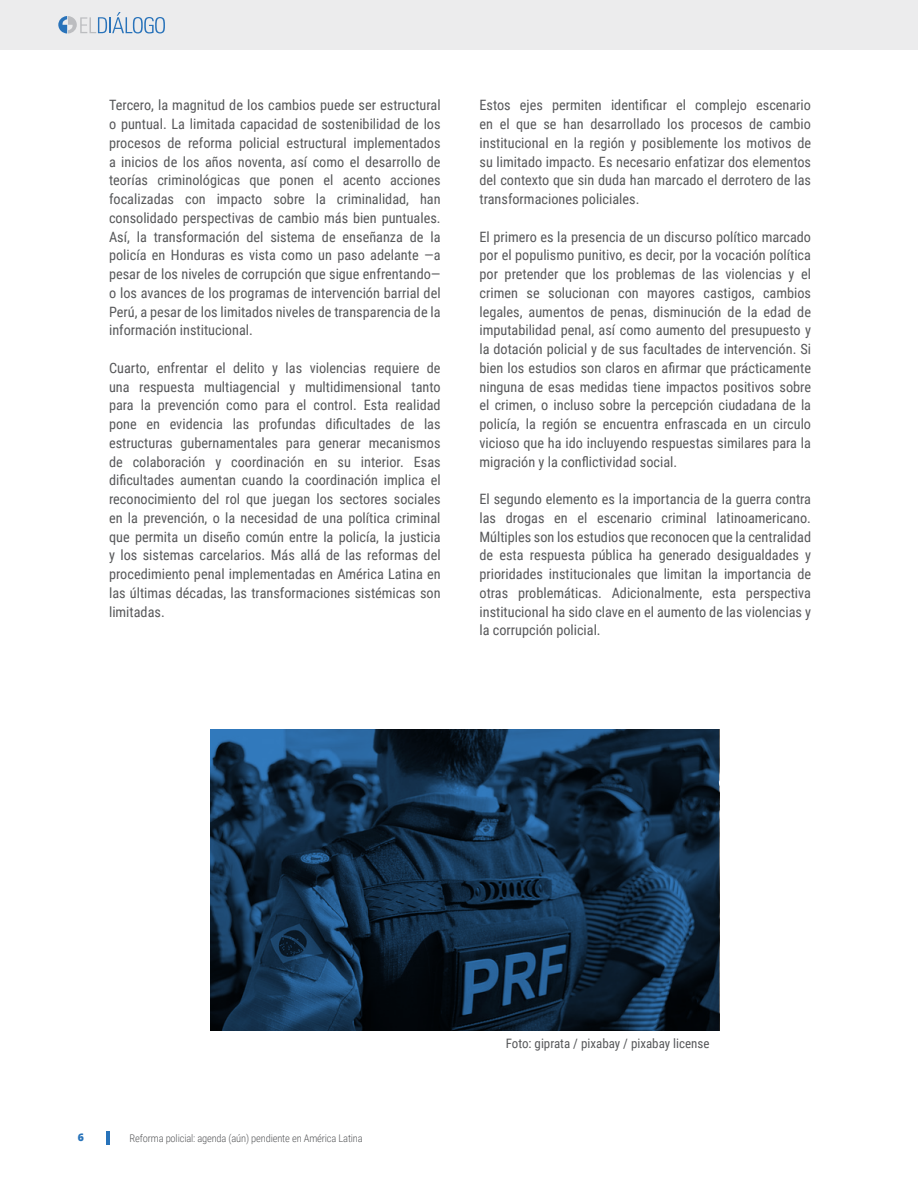
<style>
.page{position:relative;width:918px;height:1188px;background:#fff}
.page>*{position:absolute;margin:0;border:0;box-sizing:border-box;transform-origin:0 0}
.Content_-_Body_text{font:14.25px/18.8px "Roboto Condensed";color:#57585a;text-align:justify}
.Footnotes_-_smaller{font:12.9px "Roboto Condensed";color:#57585a}
.t1{font:300 10.5px "Roboto Condensed";letter-spacing:-.015em;color:#57585a}
.t2{font:800 10.5px "Open Sans";color:#2873ba}
</style>
<div class="page">
<div style="left:0;top:0;width:918px;height:50px;background:#ececed"></div>
<hr style="left:106px;top:1131px;width:3px;height:14px;background:#2873ba">
<svg style="left:58px;top:12px;width:107px;height:22px"></svg>
<svg style="left:211px;top:729px;width:508px;height:302px"></svg>
<p class="Content_-_Body_text" style="left:109px;top:95px;width:333px">Tercero, la magnitud de los cambios puede ser estructural o puntual. La limitada capacidad de sostenibilidad de los procesos de reforma policial estructural implementados a inicios de los años noventa, así como el desarrollo de teorías criminológicas que ponen el acento acciones focalizadas con impacto sobre la criminalidad, han consolidado perspectivas de cambio más bien puntuales.<br>Así, la transformación del sistema de enseñanza de la policía en Honduras es vista como un paso adelante —a pesar de los niveles de corrupción que sigue enfrentando— o los avances de los programas de intervención barrial del Perú, a pesar de los limitados niveles de transparencia de la información institucional.</p>
<p class="Content_-_Body_text" style="left:109px;top:358px;width:333px">Cuarto, enfrentar el delito y las violencias requiere de una respuesta multiagencial y multidimensional tanto para la prevención como para el control. Esta realidad pone en evidencia las profundas dificultades de las estructuras gubernamentales para generar mecanismos de colaboración y coordinación en su interior. Esas dificultades aumentan cuando la coordinación implica el reconocimiento del rol que juegan los sectores sociales en la prevención, o la necesidad de una política criminal que permita un diseño común entre la policía, la justicia y los sistemas carcelarios. Más allá de las reformas del procedimiento penal implementadas en América Latina en las últimas décadas, las transformaciones sistémicas son limitadas.</p>
<p class="Content_-_Body_text" style="left:480px;top:95px;width:333px">Estos ejes permiten identificar el complejo escenario en el que se han desarrollado los procesos de cambio institucional en la región y posiblemente los motivos de su limitado impacto. Es necesario enfatizar dos elementos del contexto que sin duda han marcado el derrotero de las transformaciones policiales.</p>
<p class="Content_-_Body_text" style="left:480px;top:227px;width:333px">El primero es la presencia de un discurso político marcado por el populismo punitivo, es decir, por la vocación política por pretender que los problemas de las violencias y el crimen se solucionan con mayores castigos, cambios legales, aumentos de penas, disminución de la edad de imputabilidad penal, así como aumento del presupuesto y la dotación policial y de sus facultades de intervención. Si bien los estudios son claros en afirmar que prácticamente ninguna de esas medidas tiene impactos positivos sobre el crimen, o incluso sobre la percepción ciudadana de la policía, la región se encuentra enfrascada en un circulo vicioso que ha ido incluyendo respuestas similares para la migración y la conflictividad social.</p>
<p class="Content_-_Body_text" style="left:480px;top:489px;width:333px">El segundo elemento es la importancia de la guerra contra las drogas en el escenario criminal latinoamericano.<br>Múltiples son los estudios que reconocen que la centralidad de esta respuesta pública ha generado desigualdades y prioridades institucionales que limitan la importancia de otras problemáticas. Adicionalmente, esta perspectiva institucional ha sido clave en el aumento de las violencias y la corrupción policial.</p>
<p class="t2" style="left:78px;top:1129px;width:8px">6</p>
<p class="t1" style="left:130px;top:1130px;width:235px">Reforma policial: agenda (aún) pendiente en América Latina</p>
<p class="Footnotes_-_smaller" style="left:506px;top:1034px;width:205px">Foto: giprata / pixabay / pixabay license</p>
</div>
